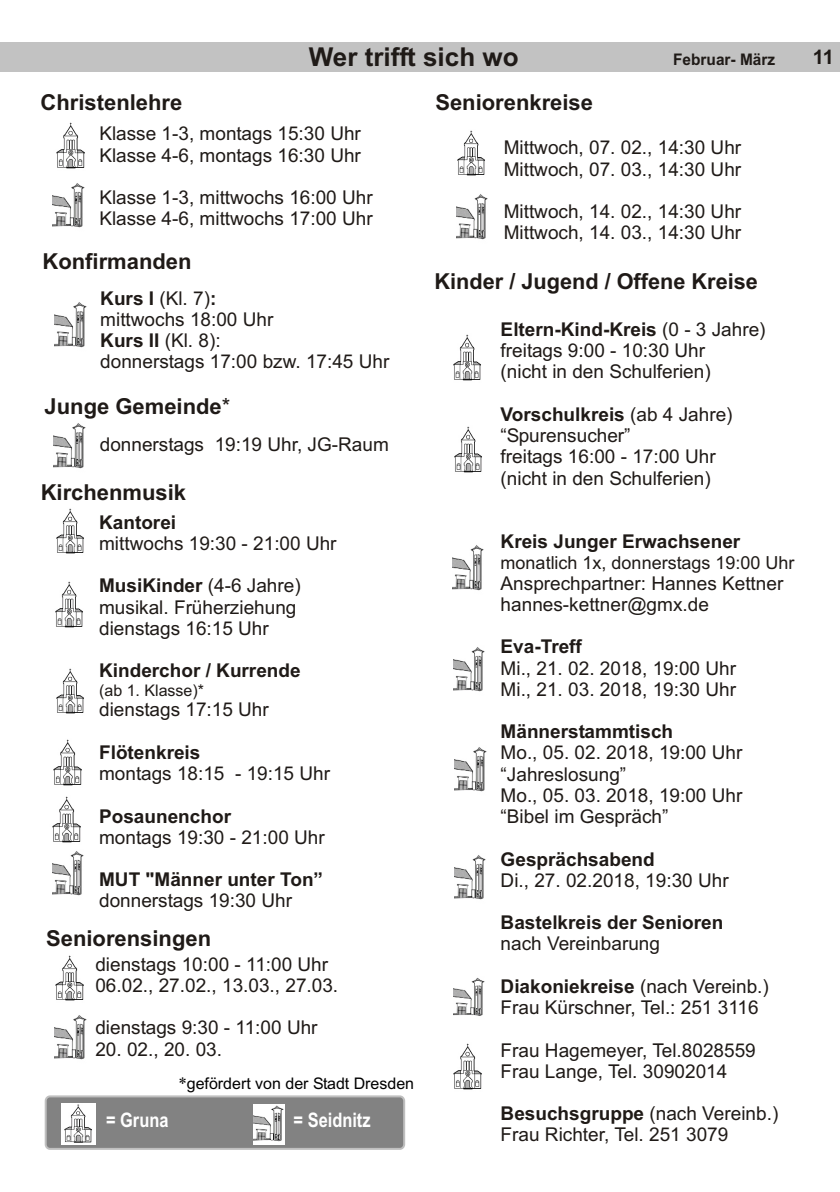
<style>
.page{position:relative;width:840px;height:1192px;background:#fff}
.page>*{position:absolute;margin:0;border:0;box-sizing:border-box;transform-origin:0 0}
.t1{font:700 26px "Arial";color:#1f1a17}
.t2{font:700 22px "Arial";color:#1f1a17}
.t3{font:700 20px "Arial Narrow";color:#fff}
.t4{font:700 20px "Arial";color:#1f1a17}
.t5{font:19px/21.2px "Arial";color:#1f1a17}
.t6{font:700 19px "Arial";color:#1f1a17}
.t7{font:18px "Arial";color:#1f1a17}
.t8{font:16px "Arial";color:#000}
.t9{font:16px "Arial";color:#1f1a17}
.t10{font:700 16px "Arial";color:#1f1a17;scale:.96 1}
.s1{font-weight:700}
.s2{font-weight:400}
.s3{font-family:"Times New Roman";font-size:17px}
</style>
<div class="page">
<div style="left:0;top:43px;width:840px;height:29px;background:#c2c2c2"></div>
<div style="left:45px;top:1095px;width:360px;height:55px;background:#828282;border:2px solid #bfbfbf;border-radius:4px"></div>
<img style="left:56px;top:122px;width:29px;height:47px">
<img style="left:457px;top:130px;width:28px;height:46px">
<img style="left:55px;top:955px;width:29px;height:46px">
<img style="left:453px;top:1043px;width:29px;height:47px">
<img style="left:56px;top:508px;width:28px;height:46px">
<img style="left:55px;top:581px;width:28px;height:47px">
<img style="left:56px;top:668px;width:28px;height:46px">
<img style="left:53px;top:739px;width:29px;height:47px">
<img style="left:52px;top:796px;width:29px;height:47px">
<img style="left:61px;top:1103px;width:34px;height:42px">
<img style="left:454px;top:426px;width:28px;height:47px">
<img style="left:453px;top:334px;width:28px;height:47px">
<img style="left:52px;top:851px;width:32px;height:45px">
<img style="left:452px;top:545px;width:32px;height:46px">
<img style="left:455px;top:747px;width:32px;height:45px">
<img style="left:453px;top:647px;width:32px;height:45px">
<img style="left:454px;top:855px;width:32px;height:45px">
<img style="left:453px;top:977px;width:32px;height:39px">
<img style="left:253px;top:1105px;width:32px;height:40px">
<img style="left:54px;top:1015px;width:33px;height:45px">
<img style="left:54px;top:423px;width:32px;height:46px">
<img style="left:55px;top:302px;width:32px;height:46px">
<img style="left:52px;top:183px;width:33px;height:45px">
<img style="left:456px;top:194px;width:32px;height:46px">
<p class="t2" style="left:41px;top:94px;width:143px">Christenlehre</p>
<h1 class="t1" style="left:309px;top:47px;width:211px">Wer trifft sich wo</h1>
<p class="t4" style="left:813px;top:49px;width:23px">11</p>
<p class="t10" style="left:673px;top:53px;width:108px">Februar- März</p>
<p class="t2" style="left:435px;top:94px;width:159px">Seniorenkreise</p>
<p class="t5" style="left:99px;top:125px;width:263px">Klasse 1-3, montags 15:30 Uhr<br>Klasse 4-6, montags 16:30 Uhr</p>
<p class="t5" style="left:99px;top:188px;width:275px">Klasse 1-3, mittwochs 16:00 Uhr<br>Klasse 4-6, mittwochs 17:00 Uhr</p>
<p class="t2" style="left:43px;top:253px;width:151px">Konfirmanden</p>
<p class="t5" style="left:100px;top:289px;width:291px"><span class="s1">Kurs I</span> (Kl. 7)<span class="s1">:<br></span>mittwochs 18:00 Uhr<br><span class="s1">Kurs II</span> (Kl. 8):<br>donnerstags 17:00 bzw. 17:45 Uhr</p>
<p class="t2" style="left:45px;top:398px;width:187px">Junge Gemeinde<span class="s2">*</span></p>
<p class="t5" style="left:100px;top:435px;width:291px">donnerstags 19:19 Uhr, JG-Raum</p>
<p class="t2" style="left:41px;top:484px;width:147px">Kirchenmusik</p>
<p class="t6" style="left:99px;top:515px;width:79px">Kantorei</p>
<p class="t5" style="left:99px;top:534px;width:239px">mittwochs 19:30 - 21:00 Uhr</p>
<p class="t6" style="left:99px;top:579px;width:203px">MusiKinder <span class="s2">(4-6 Jahre)</span></p>
<p class="t5" style="left:99px;top:598px;width:199px">musikal. Früherziehung dienstags 16:15 Uhr</p>
<p class="t6" style="left:99px;top:664px;width:203px">Kinderchor / Kurrende</p>
<p class="t9" style="left:99px;top:684px;width:106px">(ab 1. Klasse)*</p>
<p class="t5" style="left:99px;top:701px;width:171px">dienstags 17:15 Uhr</p>
<p class="t6" style="left:99px;top:745px;width:103px">Flötenkreis</p>
<p class="t5" style="left:99px;top:765px;width:232px">montags 18:15 - 19:15 Uhr</p>
<p class="t6" style="left:99px;top:809px;width:133px">Posaunenchor</p>
<p class="t5" style="left:99px;top:828px;width:227px">montags 19:30 - 21:00 Uhr</p>
<p class="t6" style="left:99px;top:872px;width:225px">MUT "Männer unter Ton”</p>
<p class="t5" style="left:99px;top:892px;width:194px">donnerstags 19:30 Uhr</p>
<p class="t2" style="left:46px;top:930px;width:166px">Seniorensingen</p>
<p class="t5" style="left:95px;top:955px;width:244px">dienstags 10:00 - 11:00 Uhr<br>06.02., 27.02., 13.03., 27.03.</p>
<p class="t5" style="left:95px;top:1019px;width:224px">dienstags 9:30 - 11:00 Uhr</p>
<p class="t5" style="left:95px;top:1040px;width:128px">20. 02., 20. 03.</p>
<p class="t8" style="left:178px;top:1078px;width:237px"><span class="s3">*</span>gefördert von der Stadt Dresden</p>
<p class="t3" style="left:106px;top:1112px;width:64px">= Gruna</p>
<p class="t3" style="left:294px;top:1112px;width:78px">= Seidnitz</p>
<p class="t5" style="left:504px;top:139px;width:239px">Mittwoch, 07. 02., 14:30 Uhr<br>Mittwoch, 07. 03., 14:30 Uhr</p>
<p class="t5" style="left:504px;top:202px;width:239px">Mittwoch, 14. 02., 14:30 Uhr<br>Mittwoch, 14. 03., 14:30 Uhr</p>
<p class="t2" style="left:435px;top:273px;width:325px">Kinder / Jugend / Offene Kreise</p>
<p class="t5" style="left:501px;top:320px;width:266px"><span class="s1">Eltern-Kind-Kreis</span> (0 - 3 Jahre) freitags 9:00 - 10:30 Uhr<br>(nicht in den Schulferien)</p>
<p class="t5" style="left:501px;top:405px;width:233px"><span class="s1">Vorschulkreis</span> (ab 4 Jahre) “Spurensucher”<br>freitags 16:00 - 17:00 Uhr (nicht in den Schulferien)</p>
<p class="t6" style="left:501px;top:534px;width:241px">Kreis Junger Erwachsener</p>
<p class="t7" style="left:501px;top:555px;width:295px">monatlich 1x, donnerstags 19:00 Uhr</p>
<p class="t5" style="left:501px;top:574px;width:284px">Ansprechpartner: Hannes Kettner hannes-kettner@gmx.de</p>
<p class="t6" style="left:501px;top:639px;width:83px">Eva-Treff</p>
<p class="t5" style="left:501px;top:659px;width:237px">Mi., 21. 02. 2018, 19:00 Uhr<br>Mi., 21. 03. 2018, 19:30 Uhr</p>
<p class="t6" style="left:501px;top:724px;width:174px">Männerstammtisch</p>
<p class="t5" style="left:501px;top:744px;width:243px">Mo., 05. 02. 2018, 19:00 Uhr “Jahreslosung”<br>Mo., 05. 03. 2018, 19:00 Uhr “Bibel im Gespräch”</p>
<p class="t6" style="left:501px;top:852px;width:156px">Gesprächsabend</p>
<p class="t5" style="left:501px;top:871px;width:230px">Di., 27. 02.2018, 19:30 Uhr</p>
<p class="t6" style="left:501px;top:915px;width:224px">Bastelkreis der Senioren</p>
<p class="t5" style="left:501px;top:935px;width:161px">nach Vereinbarung</p>
<p class="t5" style="left:501px;top:977px;width:270px"><span class="s1">Diakoniekreise</span> (nach Vereinb.)<br>Frau Kürschner, Tel.: 251 3116</p>
<p class="t5" style="left:501px;top:1041px;width:257px">Frau Hagemeyer, Tel.8028559<br>Frau Lange, Tel. 30902014</p>
<p class="t5" style="left:501px;top:1105px;width:279px"><span class="s1">Besuchsgruppe</span> (nach Vereinb.)<br>Frau Richter, Tel. 251 3079</p>
</div>
